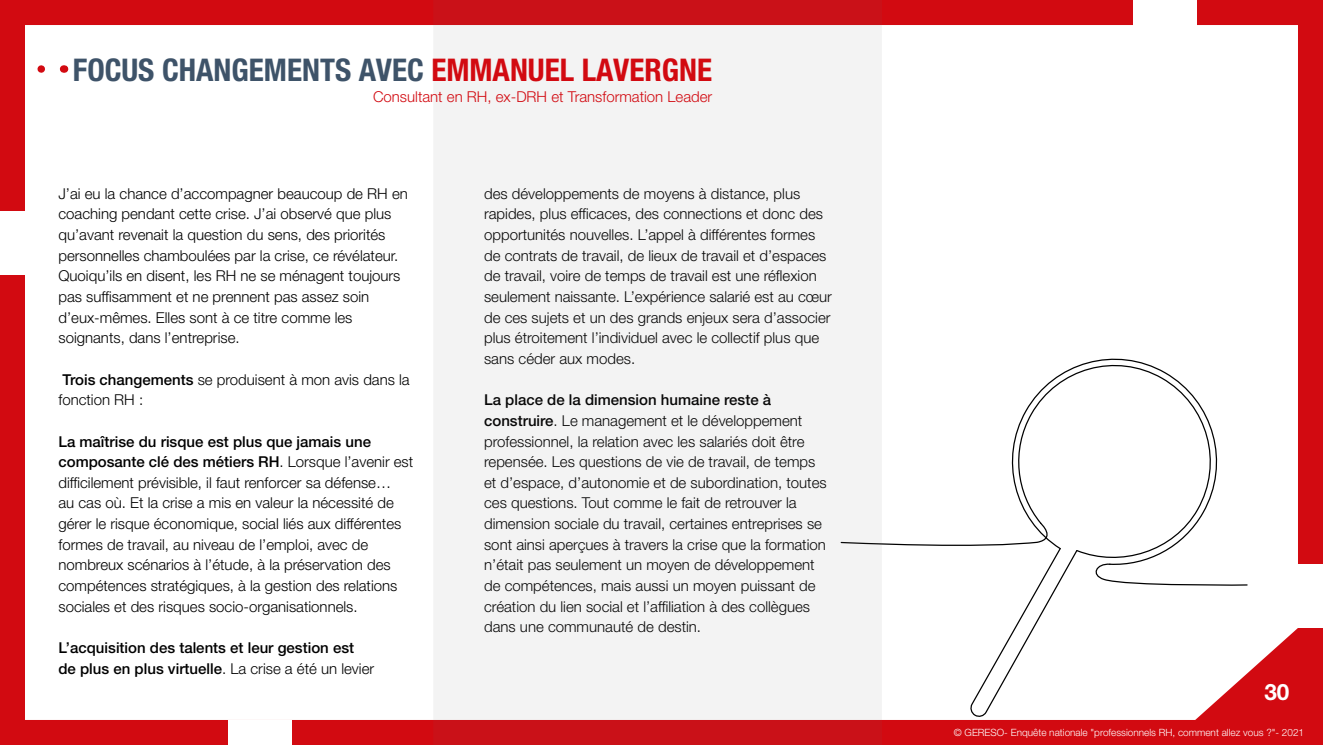
<style>
.page{position:relative;width:1323px;height:745px;background:#fff}
.page>*{position:absolute;margin:0;border:0;box-sizing:border-box;transform-origin:0 0}
.Question{font:700 condensed 31.25px "Helvetica Neue LT Std";color:#3e5369}
.t1{font:700 22.5px "Helvetica Neue LT Std";color:#fff}
.Texte_général{font:300 15px/20.6px "Helvetica Neue LT Std";color:#000}
.Texte_général-2{font:500 15px/20.6px "Helvetica Neue LT Std";color:#000}
.Texte_général-3{font:300 15px "Helvetica Neue LT Std";color:#d20a11}
.t2{font:300 10px "Helvetica Neue LT Std";color:#fff}
.s1{color:#d20a11}
.s2{font-weight:500}
.s3{font-weight:300}
</style>
<div class="page">
<svg style="left:37px;top:65px;width:4px;height:8px"></svg>
<svg style="left:1196px;top:628px;width:102px;height:91px"></svg>
<svg style="left:1011px;top:358px;width:207px;height:204px"></svg>
<svg style="left:882px;top:521px;width:196px;height:196px"></svg>
<svg style="left:1095px;top:562px;width:153px;height:24px"></svg>
<div style="left:0;top:0;width:1323px;height:25px;background:#d20a11"></div>
<div style="left:0;top:719px;width:1323px;height:25px;background:#d20a11"></div>
<div style="left:1298px;top:3px;width:25px;height:738px;background:#d20a11"></div>
<div style="left:0;top:3px;width:25px;height:738px;background:#d20a11"></div>
<div style="left:1133px;top:0;width:63px;height:26px;background:#fff"></div>
<div style="left:1298px;top:563px;width:25px;height:64px;background:#fff"></div>
<div style="left:0;top:210px;width:25px;height:64px;background:#fff"></div>
<div style="left:228px;top:719px;width:64px;height:25px;background:#fff"></div>
<div style="left:433px;top:25px;width:449px;height:695px;background:#f3f3f3"></div>
<p class="Question" style="left:73px;top:51px;width:641px">FOCUS CHANGEMENTS AVEC <span class="s1">EMMANUEL LAVERGNE</span></p>
<p class="Texte_général-3" style="left:373px;top:87px;width:341px">Consultant en RH, ex-DRH et Transformation Leader</p>
<p class="Texte_général" style="left:58px;top:183px;width:351px">J’ai eu la chance d’accompagner beaucoup de RH en coaching pendant cette crise. J’ai observé que plus qu’avant revenait la question du sens, des priorités personnelles chamboulées par la crise, ce révélateur.<br>Quoiqu’ils en disent, les RH ne se ménagent toujours pas suffisamment et ne prennent pas assez soin d’eux-mêmes. Elles sont à ce titre comme les soignants, dans l’entreprise.</p>
<p class="Texte_général" style="left:58px;top:368px;width:353px"><span class="s2">Trois changements</span> se produisent à mon avis dans la fonction RH :</p>
<p class="Texte_général" style="left:58px;top:430px;width:356px"><span class="s2">La maîtrise du risque est plus que jamais une composante clé des métiers RH</span>. Lorsque l’avenir est difficilement prévisible, il faut renforcer sa défense…<br>au cas où. Et la crise a mis en valeur la nécessité de gérer le risque économique, social liés aux différentes formes de travail, au niveau de l’emploi, avec de nombreux scénarios à l’étude, à la préservation des compétences stratégiques, à la gestion des relations sociales et des risques socio-organisationnels.</p>
<p class="Texte_général-2" style="left:58px;top:636px;width:317px">L’acquisition des talents et leur gestion est de plus en plus virtuelle<span class="s3">. La crise a été un levier</span></p>
<p class="Texte_général" style="left:484px;top:183px;width:349px">des développements de moyens à distance, plus rapides, plus efficaces, des connections et donc des opportunités nouvelles. L’appel à différentes formes de contrats de travail, de lieux de travail et d’espaces de travail, voire de temps de travail est une réflexion seulement naissante. L’expérience salarié est au cœur de ces sujets et un des grands enjeux sera d’associer plus étroitement l’individuel avec le collectif plus que sans céder aux modes.</p>
<p class="Texte_général" style="left:484px;top:389px;width:344px"><span class="s2">La place de la dimension humaine reste à construire</span>. Le management et le développement professionnel, la relation avec les salariés doit être repensée. Les questions de vie de travail, de temps et d’espace, d’autonomie et de subordination, toutes ces questions. Tout comme le fait de retrouver la dimension sociale du travail, certaines entreprises se sont ainsi aperçues à travers la crise que la formation n’était pas seulement un moyen de développement de compétences, mais aussi un moyen puissant de création du lien social et l’affiliation à des collègues dans une communauté de destin.</p>
<h2 class="t1" style="left:1264px;top:678px;width:27px">30</h2>
<p class="t2" style="left:954px;top:725px;width:352px">© GERESO- Enquête nationale "professionnels RH, comment allez vous ?"- 2021</p>
</div>
